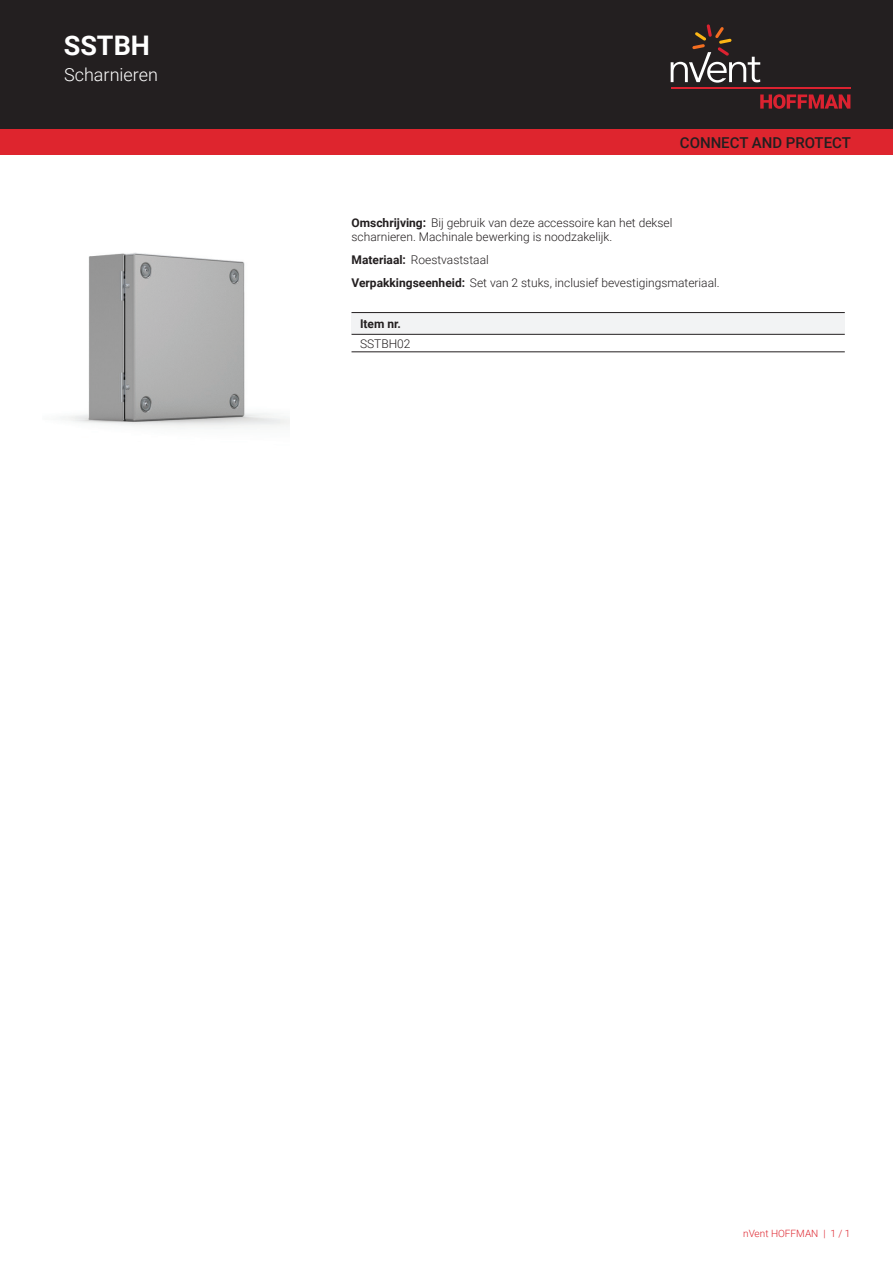
<style>
.page{position:relative;width:893px;height:1263px;background:#fff}
.page>*{position:absolute;margin:0;border:0;box-sizing:border-box;transform-origin:0 0}
.t1{font:700 27px "Roboto";color:#fff}
.t2{font:300 18px "Roboto";color:#fff}
.t3{font:500 15px "Roboto";color:#231f20}
.t4{font:300 12px/14.4px "Roboto";color:#231f20}
.t5{font:700 12px "Roboto";color:#231f20}
.t6{font:300 10.05px "Roboto";color:#de252e}
.s1{font-weight:700}
</style>
<div class="page">
<div style="left:0;top:0;width:893px;height:129px;background:#231f20"></div>
<svg style="left:760px;top:94px;width:90px;height:15px"></svg>
<hr style="left:671px;top:88px;width:179px;height:1px;background:#db2230">
<svg style="left:671px;top:24px;width:89px;height:59px"></svg>
<div style="left:0;top:129px;width:893px;height:26px;background:#de252e"></div>
<div style="left:351px;top:313px;width:494px;height:21px;background:#f2f3f4"></div>
<hr style="left:351px;top:312px;width:494px;height:1px;background:#231f20">
<hr style="left:351px;top:352px;width:494px;height:1px;background:#231f20">
<hr style="left:351px;top:334px;width:494px;height:1px;background:#231f20">
<img style="left:60px;top:252px;width:229px;height:177px">
<h1 class="t1" style="left:64px;top:27px;width:88px">SSTBH</h1>
<h2 class="t2" style="left:64px;top:62px;width:95px">Scharnieren</h2>
<p class="t3" style="left:680px;top:132px;width:173px">CONNECT AND PROTECT</p>
<p class="t4" style="left:351px;top:215px;width:322px"><span class="s1">Omschrijving:</span> Bij gebruik van deze accessoire kan het deksel scharnieren. Machinale bewerking is noodzakelijk.</p>
<p class="t4" style="left:351px;top:248px;width:370px;line-height:23px"><span class="s1">Materiaal:</span> Roestvaststaal<br><span class="s1">Verpakkingseenheid:</span> Set van 2 stuks, inclusief bevestigingsmateriaal.</p>
<p class="t5" style="left:360px;top:315px;width:42px">Item nr.</p>
<p class="t4" style="left:360px;top:336px;width:52px">SSTBH02</p>
<p class="t6" style="left:743px;top:1226px;width:109px">nVent HOFFMAN | 1 / 1</p>
</div>
